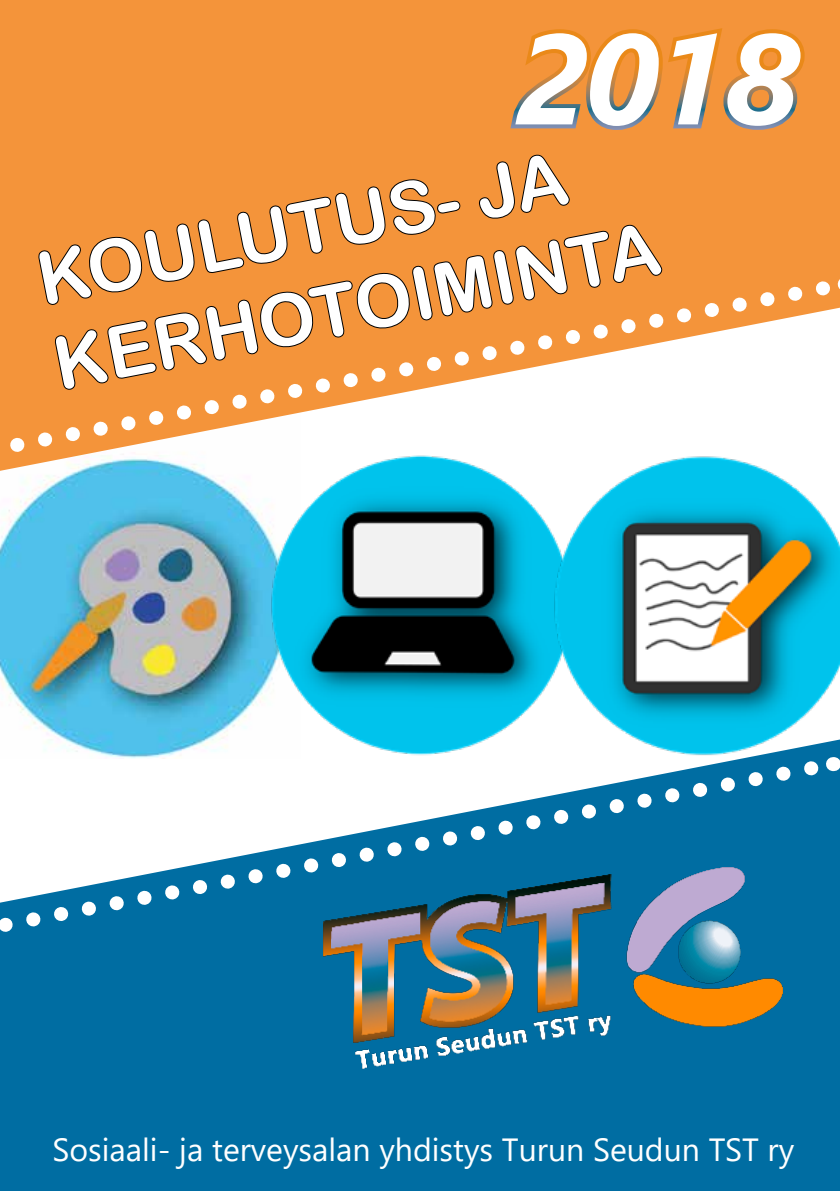
<style>
.page{position:relative;width:840px;height:1191px;background:#fff}
.page>*{position:absolute;margin:0;border:0;box-sizing:border-box;transform-origin:0 0}
.t1{font:italic 700 128px "Segoe UI";color:#fff}
.t2{font:72px/86.4px "Arial Rounded MT Bold";color:#fff}
.t3{font:32px "Segoe UI";color:#fff}
</style>
<div class="page">
<img style="left:0;top:471px;width:270px;height:268px">
<img style="left:270px;top:471px;width:264px;height:268px">
<img style="left:534px;top:471px;width:305px;height:268px">
<div style="left:0;top:739px;width:839px;height:452px;background:#006da2"></div>
<svg style="left:0;top:750px;width:835px;height:191px"></svg>
<svg style="left:0;top:923px;width:1px;height:14px"></svg>
<svg style="left:832px;top:757px;width:1px;height:14px"></svg>
<div style="left:0;top:0;width:839px;height:471px;background:#f4943a"></div>
<svg style="left:1px;top:270px;width:838px;height:191px"></svg>
<svg style="left:0;top:443px;width:1px;height:14px"></svg>
<svg style="left:37px;top:153px;width:626px;height:238px;background:#e28e40"></svg>
<svg style="left:505px;top:23px;width:304px;height:112px;background:#da8e41"></svg>
<img style="left:297px;top:847px;width:506px;height:257px">
<h1 class="t1" style="left:514px;top:-25px;width:285px">2018</h1>
<h2 class="t2" style="left:30px;top:237px;width:617px;rotate:-11deg">KOULUTUS- JA<br>KERHOTOIMINTA</h2>
<p class="t3" style="left:52px;top:1119px;width:742px">Sosiaali- ja terveysalan yhdistys Turun Seudun TST ry</p>
</div>
